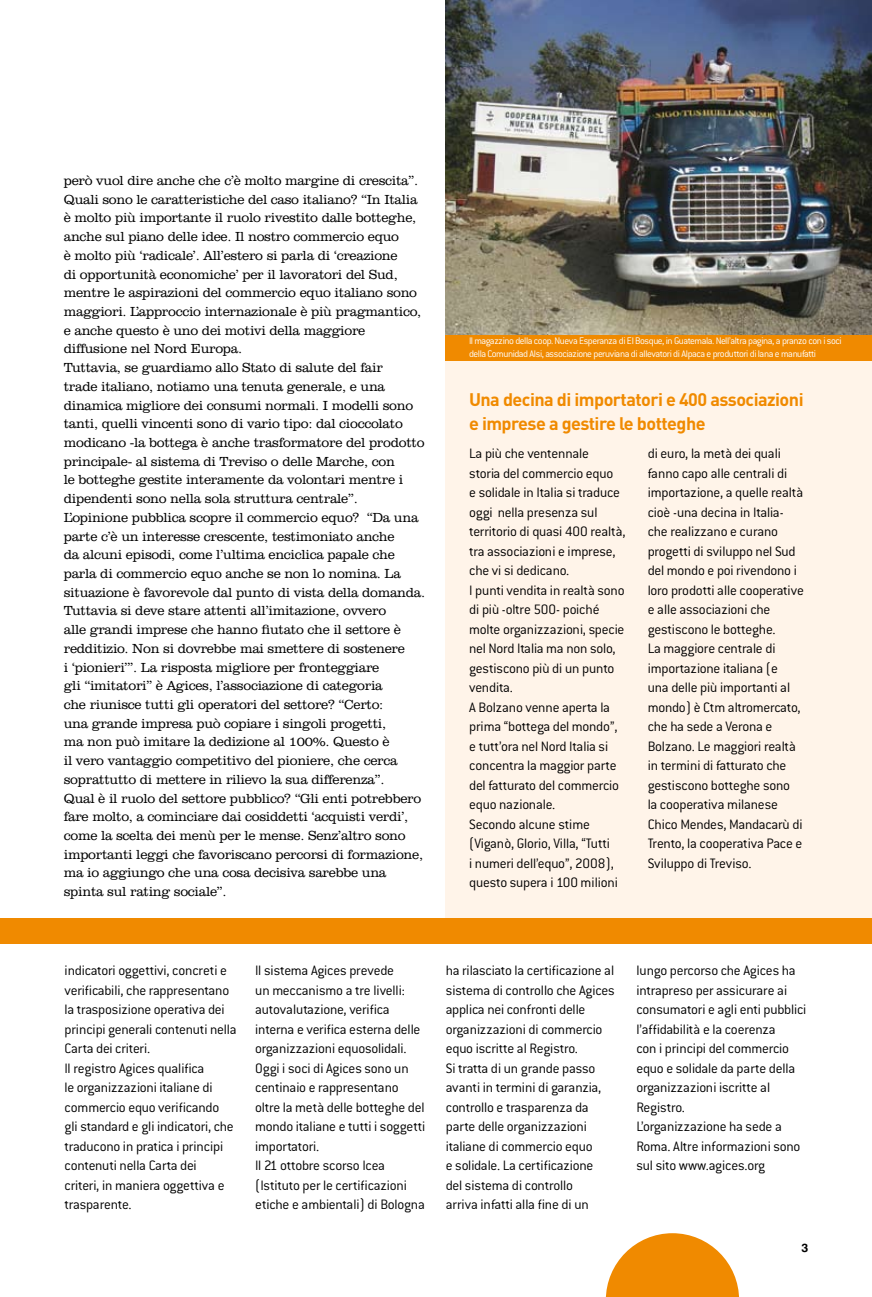
<style>
.page{position:relative;width:872px;height:1297px;background:#fff}
.page>*{position:absolute;margin:0;border:0;box-sizing:border-box;transform-origin:0 0}
.t1{font:700 18px/24px "DIN";letter-spacing:-.03em;color:#f08a00}
.t2{font:300 15px/19.5px "Conduit ITC";letter-spacing:-.015em;color:#000}
.t3{font:300 13.5px/18.8px "Clarendon BT";letter-spacing:-.02em;color:#000}
.t4{font:700 12px "Swiss 721 BT";color:#000}
.t5{font:300 10.5px/12.6px "Conduit ITC";letter-spacing:-.045em;color:#fff}
</style>
<div class="page">
<div style="left:445px;top:342px;width:427px;height:601px;background:#fff4e9"></div>
<img style="left:445px;top:0;width:427px;height:335px">
<div style="left:0;top:918px;width:872px;height:26px;background:#f08a00"></div>
<div style="left:445px;top:335px;width:427px;height:25px;background:#f08a00"></div>
<svg style="left:606px;top:1233px;width:133px;height:64px"></svg>
<p class="t3" style="left:64px;top:171px;width:363px">però vuol dire anche che c’è molto margine di crescita”.<br>Quali sono le caratteristiche del caso italiano? “In Italia è molto più importante il ruolo rivestito dalle botteghe, anche sul piano delle idee. Il nostro commercio equo<br>è molto più ‘radicale’. All’estero si parla di ‘creazione<br>di opportunità economiche’ per il lavoratori del Sud, mentre le aspirazioni del commercio equo italiano sono maggiori. L’approccio internazionale è più pragmantico, e anche questo è uno dei motivi della maggiore diffusione nel Nord Europa.<br>Tuttavia, se guardiamo allo Stato di salute del fair<br>trade italiano, notiamo una tenuta generale, e una dinamica migliore dei consumi normali. I modelli sono tanti, quelli vincenti sono di vario tipo: dal cioccolato modicano -la bottega è anche trasformatore del prodotto principale- al sistema di Treviso o delle Marche, con<br>le botteghe gestite interamente da volontari mentre i dipendenti sono nella sola struttura centrale”.<br>L’opinione pubblica scopre il commercio equo? “Da una parte c’è un interesse crescente, testimoniato anche<br>da alcuni episodi, come l’ultima enciclica papale che parla di commercio equo anche se non lo nomina. La situazione è favorevole dal punto di vista della domanda.<br>Tuttavia si deve stare attenti all’imitazione, ovvero<br>alle grandi imprese che hanno fiutato che il settore è redditizio. Non si dovrebbe mai smettere di sostenere<br>i ‘pionieri’”. La risposta migliore per fronteggiare<br>gli “imitatori” è Agices, l’associazione di categoria<br>che riunisce tutti gli operatori del settore? “Certo:<br>una grande impresa può copiare i singoli progetti,<br>ma non può imitare la dedizione al 100%. Questo è<br>il vero vantaggio competitivo del pioniere, che cerca soprattutto di mettere in rilievo la sua differenza”.<br>Qual è il ruolo del settore pubblico? “Gli enti potrebbero fare molto, a cominciare dai cosiddetti ‘acquisti verdi’, come la scelta dei menù per le mense. Senz’altro sono importanti leggi che favoriscano percorsi di formazione, ma io aggiungo che una cosa decisiva sarebbe una spinta sul rating sociale”.</p>
<p class="t5" style="left:469px;top:335px;width:374px">Il magazzino della coop. Nueva Esperanza di El Bosque, in Guatemala. Nell’altra pagina, a pranzo con i soci della Comunidad Alsi, associazione peruviana di allevatori di Alpaca e produttori di lana e manufatti</p>
<p class="t1" style="left:469px;top:386px;width:336px">Una decina di importatori e 400 associazioni e imprese a gestire le botteghe</p>
<p class="t2" style="left:469px;top:444px;width:158px">La più che ventennale<br>storia del commercio equo<br>e solidale in Italia si traduce oggi nella presenza sul territorio di quasi 400 realtà, tra associazioni e imprese, che vi si dedicano.<br>I punti vendita in realtà sono di più -oltre 500- poiché molte organizzazioni, specie nel Nord Italia ma non solo, gestiscono più di un punto vendita.<br>A Bolzano venne aperta la prima “bottega del mondo”, e tutt’ora nel Nord Italia si concentra la maggior parte del fatturato del commercio equo nazionale.<br>Secondo alcune stime (Viganò, Glorio, Villa, “Tutti<br>i numeri dell’equo”, 2008), questo supera i 100 milioni</p>
<p class="t2" style="left:647px;top:444px;width:158px">di euro, la metà dei quali fanno capo alle centrali di importazione, a quelle realtà cioè -una decina in Italia&shy;che realizzano e curano progetti di sviluppo nel Sud del mondo e poi rivendono i loro prodotti alle cooperative e alle associazioni che gestiscono le botteghe.<br>La maggiore centrale di importazione italiana (e<br>una delle più importanti al mondo) è Ctm altromercato, che ha sede a Verona e<br>Bolzano. Le maggiori realtà in termini di fatturato che gestiscono botteghe sono<br>la cooperativa milanese<br>Chico Mendes, Mandacarù di<br>Trento, la cooperativa Pace e<br>Sviluppo di Treviso.</p>
<p class="t2" style="left:65px;top:961px;width:173px">indicatori oggettivi, concreti e verificabili, che rappresentano la trasposizione operativa dei principi generali contenuti nella<br>Carta dei criteri.<br>Il registro Agices qualifica<br>le organizzazioni italiane di commercio equo verificando<br>gli standard e gli indicatori, che traducono in pratica i principi contenuti nella Carta dei<br>criteri, in maniera oggettiva e trasparente.</p>
<p class="t2" style="left:255px;top:961px;width:171px">Il sistema Agices prevede<br>un meccanismo a tre livelli: autovalutazione, verifica interna e verifica esterna delle organizzazioni equosolidali.<br>Oggi i soci di Agices sono un centinaio e rappresentano oltre la metà delle botteghe del mondo italiane e tutti i soggetti importatori.<br>Il 21 ottobre scorso Icea (Istituto per le certificazioni etiche e ambientali) di Bologna</p>
<p class="t2" style="left:446px;top:961px;width:171px">ha rilasciato la certificazione al sistema di controllo che Agices applica nei confronti delle organizzazioni di commercio equo iscritte al Registro.<br>Si tratta di un grande passo avanti in termini di garanzia, controllo e trasparenza da parte delle organizzazioni italiane di commercio equo<br>e solidale. La certificazione<br>del sistema di controllo<br>arriva infatti alla fine di un</p>
<p class="t2" style="left:636px;top:961px;width:171px">lungo percorso che Agices ha intrapreso per assicurare ai consumatori e agli enti pubblici l’affidabilità e la coerenza<br>con i principi del commercio equo e solidale da parte della organizzazioni iscritte al<br>Registro.<br>L’organizzazione ha sede a<br>Roma. Altre informazioni sono sul sito www.agices.org</p>
<p class="t4" style="left:801px;top:1240px;width:8px">3</p>
</div>
